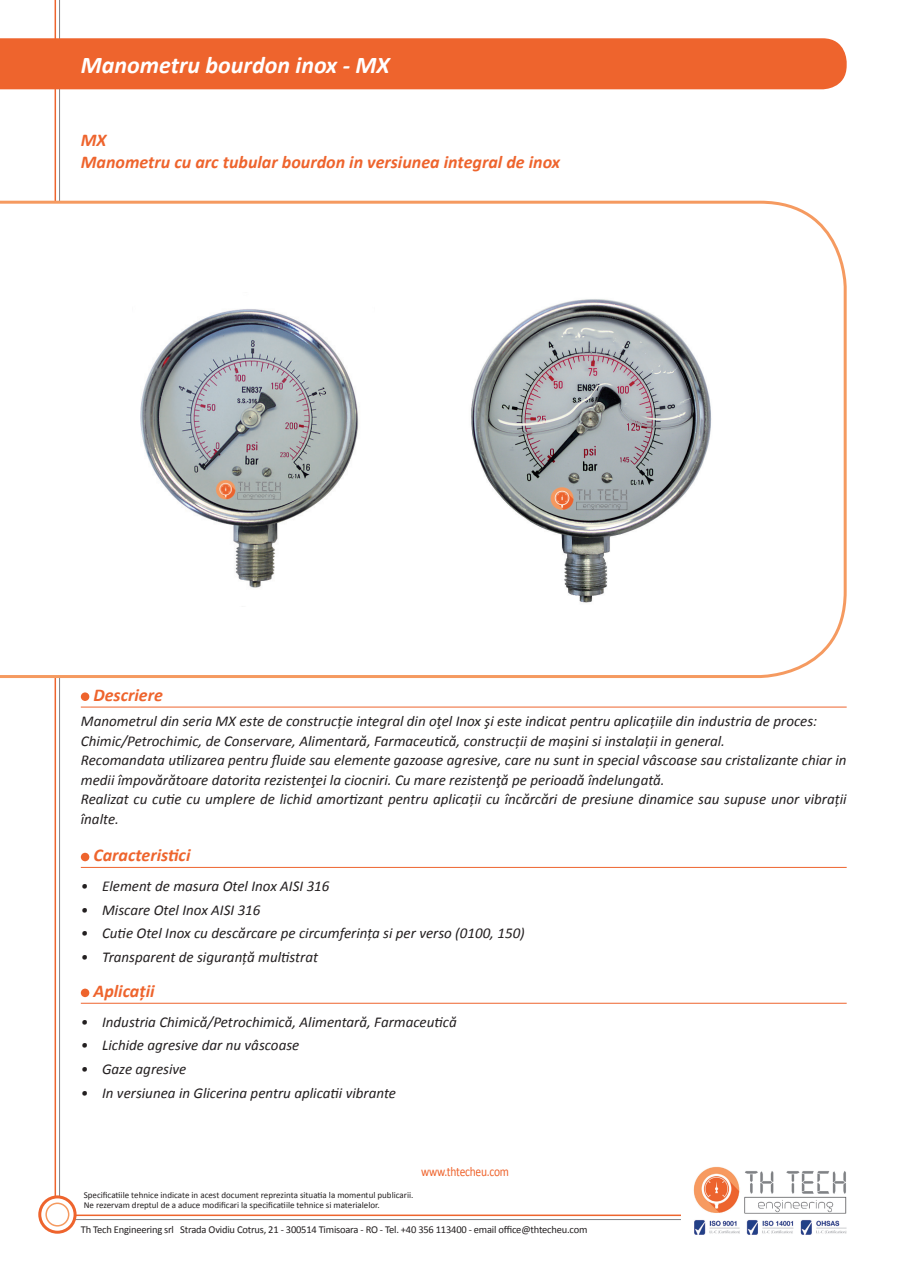
<style>
.page{position:relative;width:902px;height:1272px;background:#fff}
.page>*{position:absolute;margin:0;border:0;box-sizing:border-box;transform-origin:0 0}
.t1{font:italic 700 24px "Calibri";color:#fff}
.t2{font:italic 700 18px "Calibri";color:#ee642d}
.t3{font:italic 15px/19.5px "Calibri";color:#231f20}
.t4{font:13.5px "Calibri";letter-spacing:-.02em;color:#ee642d;scale:.85 1}
.t5{font:10.5px "Calibri";letter-spacing:-.02em;color:#231f20}
.t6{font:9px/10.8px "Calibri";color:#231f20}
</style>
<div class="page">
<hr style="left:55px;top:1214px;width:737px;height:1px;background:#ee642d">
<hr style="left:55px;top:1219px;width:767px;height:1px;background:#808285">
<hr style="left:55px;top:0;width:1px;height:1214px;background:#ee642d">
<hr style="left:59px;top:0;width:1px;height:1214px;background:#808285">
<svg style="left:40px;top:1196px;width:35px;height:36px"></svg>
<div style="left:38px;top:1195px;width:39px;height:38px;border:3px solid #ee642d;border-radius:50%"></div>
<div style="left:46px;top:1203px;width:23px;height:22px;background:#fff;border-radius:50%"></div>
<div style="left:45px;top:1202px;width:24px;height:24px;border:2px solid #f59a60;border-radius:50%"></div>
<img style="left:681px;top:1166px;width:166px;height:69px">
<svg style="left:0;top:199px;width:847px;height:480px"></svg>
<div style="left:0;top:38px;width:846px;height:51px;background:#ee642d"></div>
<hr style="left:81px;top:706px;width:765px;height:1px;background:#ee642d">
<hr style="left:81px;top:867px;width:765px;height:1px;background:#ee642d">
<hr style="left:81px;top:1002px;width:765px;height:1px;background:#ee642d">
<div style="left:81px;top:692px;width:8px;height:9px;background:#ee642d;border-radius:50%"></div>
<div style="left:81px;top:852px;width:8px;height:9px;background:#ee642d;border-radius:50%"></div>
<div style="left:81px;top:988px;width:8px;height:9px;background:#ee642d;border-radius:50%"></div>
<img style="left:133px;top:292px;width:242px;height:314px">
<img style="left:463px;top:292px;width:256px;height:314px">
<p class="t1" style="left:81px;top:50px;width:310px">Manometru bourdon inox - MX</p>
<p class="t2" style="left:81px;top:129px;width:27px">MX</p>
<p class="t2" style="left:81px;top:150px;width:480px">Manometru cu arc tubular bourdon in versiunea integral de inox</p>
<p class="t2" style="left:93px;top:683px;width:71px">Descriere</p>
<p class="t3" style="left:81px;top:711px;width:737px">Manometrul din seria MX este de construcție integral din oţel Inox şi este indicat pentru aplicațiile din industria de proces:</p>
<p class="t3" style="left:81px;top:730px;width:645px">Chimic/Petrochimic, de Conservare, Alimentară, Farmaceutică, construcții de mașini si instalații in general.</p>
<p class="t3" style="left:81px;top:750px;width:767px">Recomandata utilizarea pentru fluide sau elemente gazoase agresive, care nu sunt in special vâscoase sau cristalizante chiar in medii împovărătoare datorita rezistenţei la ciocniri. Cu mare rezistenţă pe perioadă îndelungată.</p>
<p class="t3" style="left:81px;top:789px;width:767px">Realizat cu cutie cu umplere de lichid amortizant pentru aplicații cu încărcări de presiune dinamice sau supuse unor vibrații înalte.</p>
<p class="t2" style="left:93px;top:843px;width:99px">Caracteristici</p>
<p class="t3" style="left:81px;top:875px;width:250px">• Element de masura Otel Inox AISI 316</p>
<p class="t3" style="left:81px;top:899px;width:181px">• Miscare Otel Inox AISI 316</p>
<p class="t3" style="left:81px;top:923px;width:445px">• Cutie Otel Inox cu descărcare pe circumferința si per verso (0100, 150)</p>
<p class="t3" style="left:81px;top:946px;width:239px">• Transparent de siguranță multistrat</p>
<p class="t2" style="left:93px;top:979px;width:63px">Aplicații</p>
<p class="t3" style="left:81px;top:1011px;width:377px">• Industria Chimică/Petrochimică, Alimentară, Farmaceutică</p>
<p class="t3" style="left:81px;top:1035px;width:220px">• Lichide agresive dar nu vâscoase</p>
<p class="t3" style="left:81px;top:1058px;width:107px">• Gaze agresive</p>
<p class="t3" style="left:81px;top:1082px;width:317px">• In versiunea in Glicerina pentru aplicatii vibrante</p>
<p class="t6" style="left:84px;top:1189px;width:331px">Specificatiile tehnice indicate in acest document reprezinta situatia la momentul publicarii.<br>Ne rezervam dreptul de a aduce modificari la specificatiile tehnice si materialelor.</p>
<p class="t4" style="left:421px;top:1163px;width:105px">www.thtecheu.com</p>
<p class="t5" style="left:81px;top:1223px;width:508px">Th Tech Engineering srl Strada Ovidiu Cotrus, 21 - 300514 Timisoara - RO - Tel. +40 356 113400 - email office@thtecheu.com</p>
</div>
